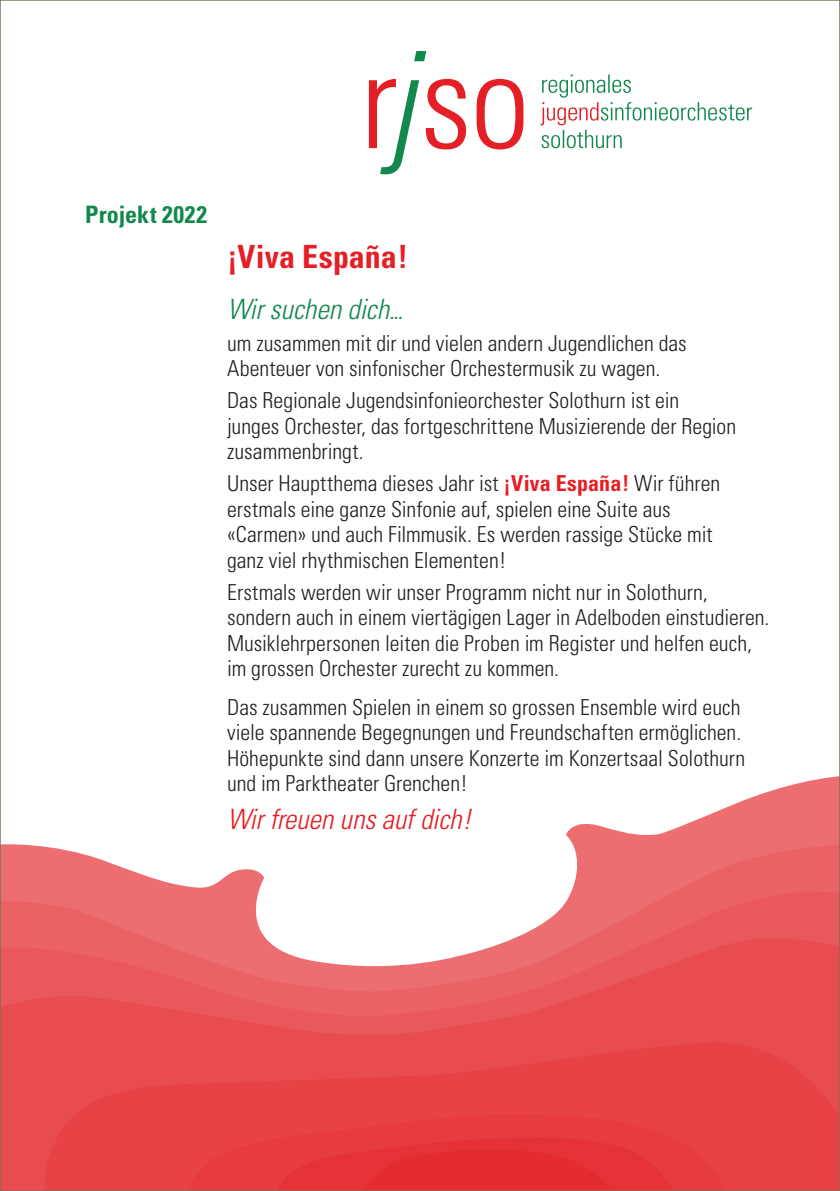
<style>
.page{position:relative;width:840px;height:1191px;background:#fff}
.page>*{position:absolute;margin:0;border:0;box-sizing:border-box;transform-origin:0 0}
.t1{font:700 condensed 32px "Univers";color:#e41f25}
.t2{font:italic 300 condensed 28px "Univers";letter-spacing:-.005em;color:#e41f25}
.t3{font:italic 300 condensed 28px "Univers";color:#12884d}
.t4{font:700 condensed 24px "Univers";letter-spacing:.01em;color:#12884d}
.t5{font:300 condensed 22px/25.6px "Univers";color:#231f20}
.s1{font-weight:700;color:#e41f25}
</style>
<div class="page">
<svg style="left:369px;top:51px;width:97px;height:123px"></svg>
<svg style="left:476px;top:79px;width:47px;height:70px"></svg>
<svg style="left:540px;top:74px;width:211px;height:74px"></svg>
<svg style="left:566px;top:776px;width:271px;height:68px"></svg>
<svg style="left:2px;top:844px;width:835px;height:47px"></svg>
<svg style="left:2px;top:891px;width:835px;height:47px"></svg>
<svg style="left:2px;top:938px;width:835px;height:251px;background:#ea5f63"></svg>
<svg style="left:42px;top:1041px;width:795px;height:148px;background:#e7464a"></svg>
<div style="left:182px;top:1112px;width:550px;height:77px;background:#e74347"></div>
<svg style="left:271px;top:1135px;width:409px;height:54px;background:#e43237"></svg>
<p class="t4" style="left:85px;top:200px;width:124px">Projekt 2022</p>
<h1 class="t1" style="left:227px;top:237px;width:182px">¡Viva España!</h1>
<p class="t3" style="left:227px;top:292px;width:178px">Wir suchen dich...</p>
<p class="t5" style="left:227px;top:330px;width:461px">um zusammen mit dir und vielen andern Jugendlichen das<br>Abenteuer von sinfonischer Orchestermusik zu wagen.</p>
<p class="t5" style="left:227px;top:388px;width:510px">Das Regionale Jugendsinfonieorchester Solothurn ist ein junges Orchester, das fortgeschrittene Musizierende der Region zusammenbringt.</p>
<p class="t5" style="left:227px;top:471px;width:494px">Unser Hauptthema dieses Jahr ist <span class="s1">¡Viva España!</span> Wir führen erstmals eine ganze Sinfonie auf, spielen eine Suite aus «Carmen» und auch Filmmusik. Es werden rassige Stücke mit ganz viel rhythmischen Elementen!</p>
<p class="t5" style="left:227px;top:579px;width:543px">Erstmals werden wir unser Programm nicht nur in Solothurn, sondern auch in einem viertägigen Lager in Adelboden einstudieren.<br>Musiklehrpersonen leiten die Proben im Register und helfen euch, im grossen Orchester zurecht zu kommen.</p>
<p class="t5" style="left:227px;top:694px;width:519px">Das zusammen Spielen in einem so grossen Ensemble wird euch viele spannende Begegnungen und Freundschaften ermöglichen.<br>Höhepunkte sind dann unsere Konzerte im Konzertsaal Solothurn und im Parktheater Grenchen!</p>
<p class="t2" style="left:227px;top:802px;width:246px">Wir freuen uns auf dich!</p>
</div>
